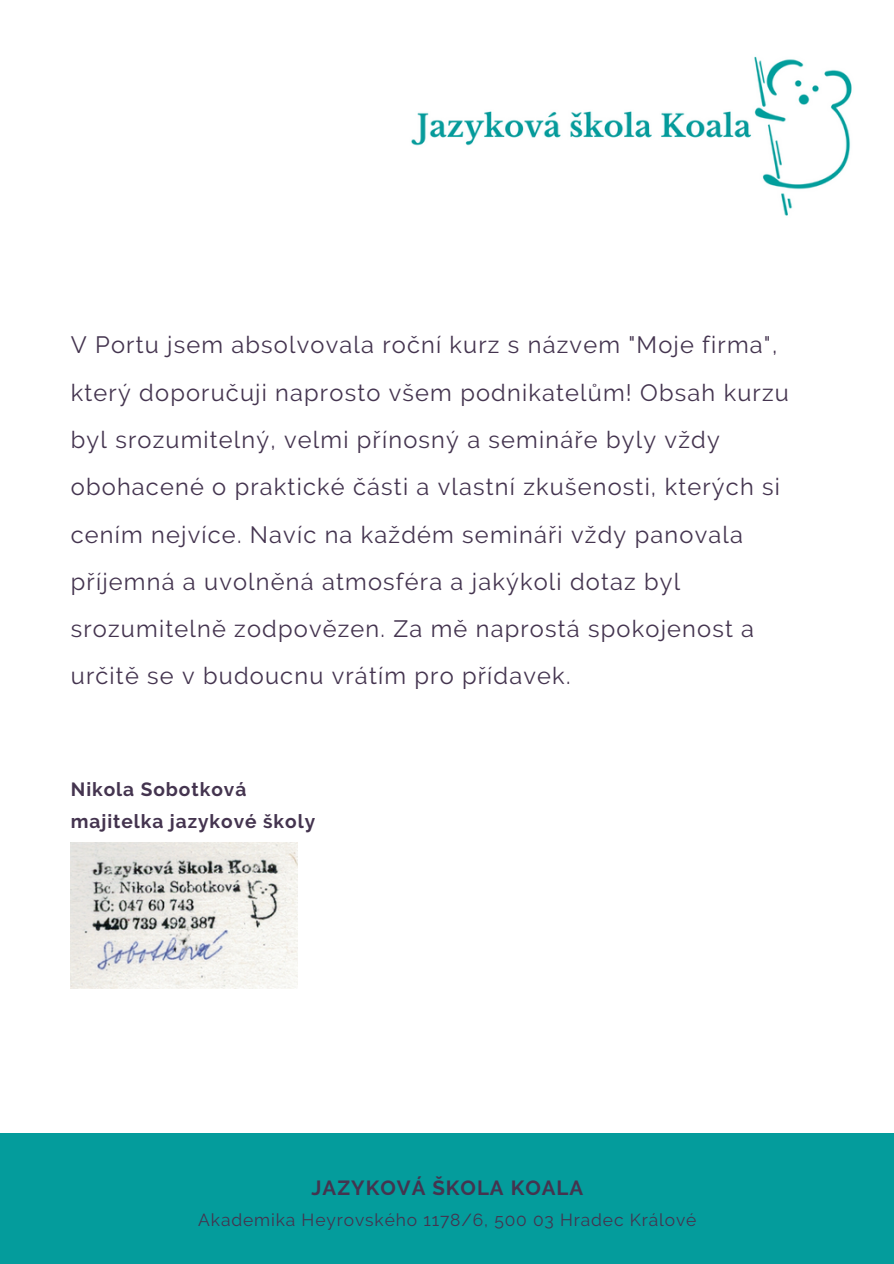
<style>
.page{position:relative;width:894px;height:1264px;background:#fff}
.page>*{position:absolute;margin:0;border:0;box-sizing:border-box;transform-origin:0 0}
.t1{font:23.55px/47.2px "Raleway";letter-spacing:.05em;color:#44344f}
.t2{font:700 20.4px "Raleway";letter-spacing:.05em;color:#44344f}
.t3{font:700 19.05px "Raleway";letter-spacing:.05em;color:#44344f}
.t4{font:17.4px "Raleway";letter-spacing:.05em;color:#44344f}
</style>
<div class="page">
<div style="left:0;top:1133px;width:893px;height:130px;background:#049c9c"></div>
<img style="left:411px;top:56px;width:441px;height:160px">
<img style="left:71px;top:843px;width:226px;height:145px">
<p class="t1" style="left:71px;top:321px;width:719px">V Portu jsem absolvovala roční kurz s názvem "Moje firma", který doporučuji naprosto všem podnikatelům! Obsah kurzu byl srozumitelný, velmi přínosný a semináře byly vždy obohacené o praktické části a vlastní zkušenosti, kterých si cením nejvíce. Navíc na každém semináři vždy panovala příjemná a uvolněná atmosféra a jakýkoli dotaz byl srozumitelně zodpovězen. Za mě naprostá spokojenost a určitě se v budoucnu vrátím pro přídavek.</p>
<p class="t3" style="left:71px;top:777px;width:177px">Nikola Sobotková</p>
<p class="t3" style="left:71px;top:810px;width:246px">majitelka jazykové školy</p>
<p class="t2" style="left:311px;top:1175px;width:273px">JAZYKOVÁ ŠKOLA KOALA</p>
<p class="t4" style="left:198px;top:1209px;width:499px">Akademika Heyrovského 1178/6, 500 03 Hradec Králové</p>
</div>
